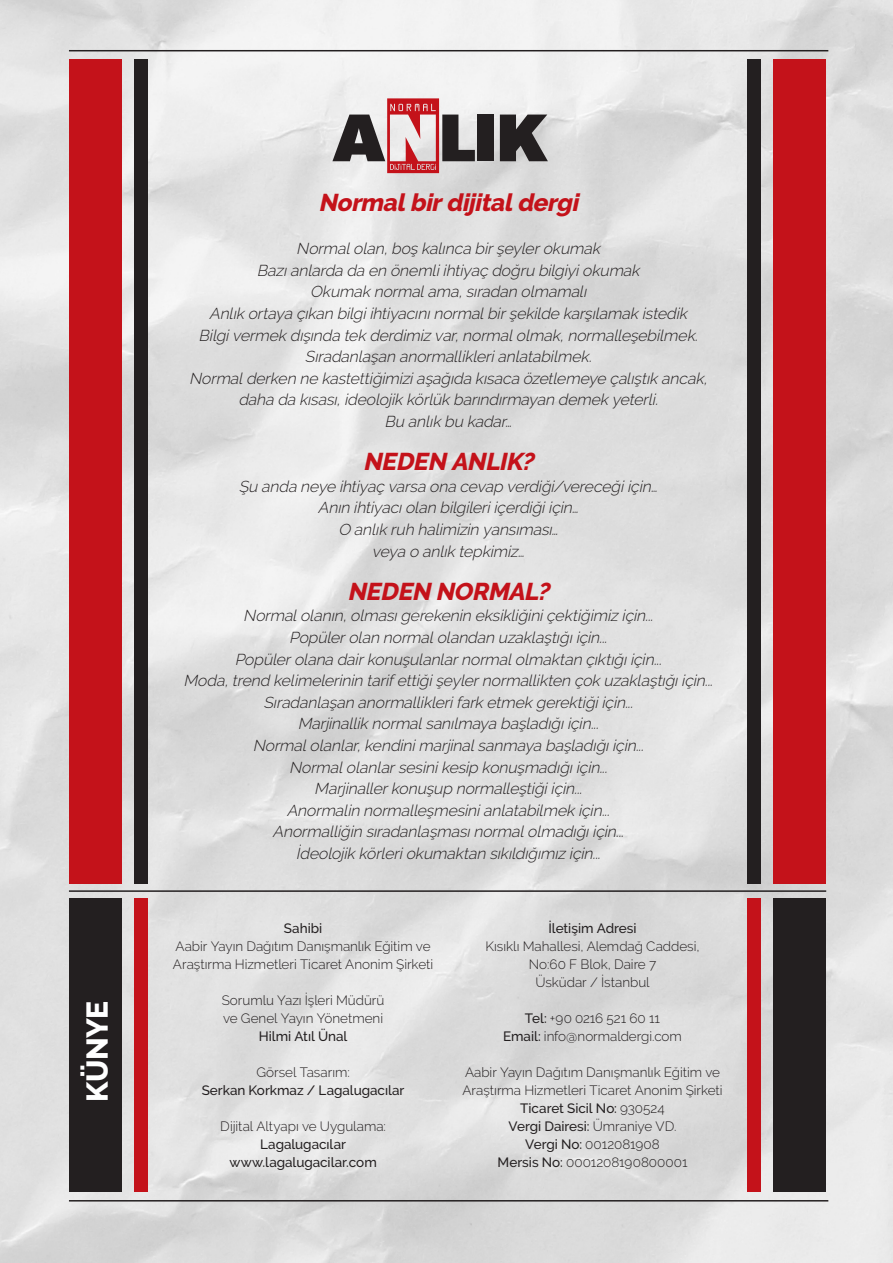
<style>
.page{position:relative;width:893px;height:1263px;background:#fff}
.page>*{position:absolute;margin:0;border:0;box-sizing:border-box;transform-origin:0 0}
.t1{font:800 30px "Raleway";color:#fff}
.t2{font:italic 800 24.3px "Raleway";color:#c4121a}
.t3{font:italic 300 15.75px "Raleway";letter-spacing:-.01em;color:#231f20}
.t4{font:300 13.5px/18px "Raleway";color:#231f20}
.t5{font:500 13.5px/18px "Raleway";letter-spacing:-.005em;color:#231f20;text-align:center}
.s1{font-weight:500}
.s2{font-weight:300}
</style>
<div class="page">
<img style="left:0;top:0;width:893px;height:1263px">
<svg style="left:332px;top:98px;width:143px;height:75px"></svg>
<div style="left:478px;top:115px;width:16px;height:46px;background:#231f20"></div>
<svg style="left:500px;top:115px;width:48px;height:46px"></svg>
<div style="left:69px;top:59px;width:53px;height:825px;background:#c4121a"></div>
<div style="left:69px;top:899px;width:53px;height:293px;background:#231f20"></div>
<div style="left:773px;top:59px;width:53px;height:825px;background:#c4121a"></div>
<div style="left:773px;top:899px;width:53px;height:293px;background:#231f20"></div>
<div style="left:134px;top:59px;width:13px;height:825px;background:#231f20"></div>
<div style="left:134px;top:899px;width:13px;height:293px;background:#c4121a"></div>
<div style="left:748px;top:59px;width:13px;height:825px;background:#231f20"></div>
<div style="left:748px;top:899px;width:13px;height:293px;background:#c4121a"></div>
<hr style="left:69px;top:890px;width:757px;height:2px;background:#231f20">
<hr style="left:69px;top:50px;width:759px;height:1px;background:#231f20">
<hr style="left:69px;top:1200px;width:759px;height:1px;background:#231f20">
<p class="t1" style="left:80px;top:1102px;width:103px;rotate:-90deg">KÜNYE</p>
<p class="t2" style="left:318px;top:189px;width:267px">Normalbirdijitaldergi</p>
<p class="t3" style="left:296px;top:239px;width:309px">Normalolan,boşkalınca birşeylerokumak</p>
<p class="t3" style="left:257px;top:261px;width:388px">Bazıanlarda da en önemliihtiyaç doğru bilgiyiokumak</p>
<p class="t3" style="left:310px;top:283px;width:282px">Okumak normalama,sıradan olmamalı</p>
<p class="t3" style="left:209px;top:304px;width:483px">Anlık ortaya çıkan bilgiihtiyacınınormalbirşekilde karşılamak istedik</p>
<p class="t3" style="left:199px;top:326px;width:505px">Bilgivermek dışında tek derdimiz var,normalolmak,normalleşebilmek.</p>
<p class="t3" style="left:305px;top:347px;width:292px">Sıradanlaşan anormalliklerianlatabilmek.</p>
<p class="t3" style="left:189px;top:369px;width:523px">Normalderken ne kastettiğimiziaşağıda kısaca özetlemeye çalıştık ancak,</p>
<p class="t3" style="left:238px;top:391px;width:425px">daha da kısası,ideolojik körlük barındırmayan demek yeterli.</p>
<p class="t3" style="left:385px;top:412px;width:133px">Bu anlık bu kadar…</p>
<p class="t2" style="left:363px;top:448px;width:178px">NEDEN ANLIK?</p>
<p class="t3" style="left:239px;top:477px;width:424px">Şu anda neye ihtiyaç varsa ona cevap verdiği/vereceğiiçin…</p>
<p class="t3" style="left:318px;top:499px;width:266px">Anın ihtiyacıolan bilgileriiçerdiğiiçin…</p>
<p class="t3" style="left:338px;top:520px;width:225px">O anlık ruh halimizin yansıması…</p>
<p class="t3" style="left:372px;top:542px;width:158px">veya o anlık tepkimiz…</p>
<p class="t2" style="left:347px;top:577px;width:209px">NEDEN NORMAL?</p>
<p class="t3" style="left:243px;top:607px;width:415px">Normalolanın,olmasıgerekenin eksikliğiniçektiğimiz için...</p>
<p class="t3" style="left:289px;top:628px;width:323px">Popülerolan normalolandan uzaklaştığıiçin...</p>
<p class="t3" style="left:235px;top:650px;width:432px">Popülerolana dairkonuşulanlarnormalolmaktan çıktığıiçin...</p>
<p class="t3" style="left:184px;top:671px;width:535px">Moda,trend kelimelerinin tarif ettiğişeylernormallikten çok uzaklaştığıiçin...</p>
<p class="t3" style="left:263px;top:693px;width:375px">Sıradanlaşan anormalliklerifark etmek gerektiğiiçin...</p>
<p class="t3" style="left:298px;top:715px;width:306px">Marjinallik normalsanılmaya başladığıiçin...</p>
<p class="t3" style="left:253px;top:736px;width:396px">Normalolanlar,kendinimarjinalsanmaya başladığıiçin...</p>
<p class="t3" style="left:289px;top:758px;width:324px">Normalolanlarsesinikesip konuşmadığıiçin...</p>
<p class="t3" style="left:314px;top:779px;width:273px">Marjinallerkonuşup normalleştiğiiçin...</p>
<p class="t3" style="left:287px;top:801px;width:328px">Anormalin normalleşmesinianlatabilmek için...</p>
<p class="t3" style="left:273px;top:823px;width:356px">Anormalliğin sıradanlaşmasınormalolmadığıiçin...</p>
<p class="t3" style="left:296px;top:844px;width:310px">İdeolojik körleriokumaktan sıkıldığımız için...</p>
<p class="t5" style="left:284px;top:919px;width:40px">Sahibi</p>
<p class="t4" style="left:173px;top:937px;width:262px">Aabir Yayın Dağıtım Danışmanlık Eğitim ve<br>Araştırma Hizmetleri Ticaret Anonim Şirketi</p>
<p class="t4" style="left:222px;top:991px;width:164px">Sorumlu Yazı İşleri Müdürü</p>
<p class="t4" style="left:223px;top:1009px;width:162px;text-align:center">ve Genel Yayın Yönetmeni<br><span class="s1">Hilmi Atıl Ünal</span></p>
<p class="t5" style="left:202px;top:1063px;width:204px"><span class="s2">Görsel Tasarım:<br></span>Serkan Korkmaz / Lagalugacılar</p>
<p class="t5" style="left:220px;top:1117px;width:167px"><span class="s2">Dijital Altyapı ve Uygulama:<br></span>Lagalugacılar www.lagalugacilar.com</p>
<p class="t5" style="left:548px;top:919px;width:90px">İletişim Adresi</p>
<p class="t4" style="left:486px;top:937px;width:215px">Kısıklı Mahallesi, Alemdağ Caddesi,</p>
<p class="t4" style="left:529px;top:955px;width:129px;text-align:center">No:60 F Blok, Daire 7<br>Üsküdar / İstanbul</p>
<p class="t4" style="left:525px;top:1009px;width:137px"><span class="s1">Tel:</span> +90 0216 521 60 11</p>
<p class="t4" style="left:503px;top:1027px;width:180px"><span class="s1">Email:</span> info@normaldergi.com</p>
<p class="t4" style="left:462px;top:1063px;width:262px">Aabir Yayın Dağıtım Danışmanlık Eğitim ve<br>Araştırma Hizmetleri Ticaret Anonim Şirketi</p>
<p class="t5" style="left:520px;top:1099px;width:146px">Ticaret Sicil No: <span class="s2">930524</span></p>
<p class="t5" style="left:509px;top:1117px;width:169px">Vergi Dairesi: <span class="s2">Ümraniye VD.</span></p>
<p class="t4" style="left:525px;top:1135px;width:136px"><span class="s1">Vergi No:</span> 0012081908</p>
<p class="t4" style="left:498px;top:1153px;width:192px"><span class="s1">Mersis No:</span> 0001208190800001</p>
</div>
